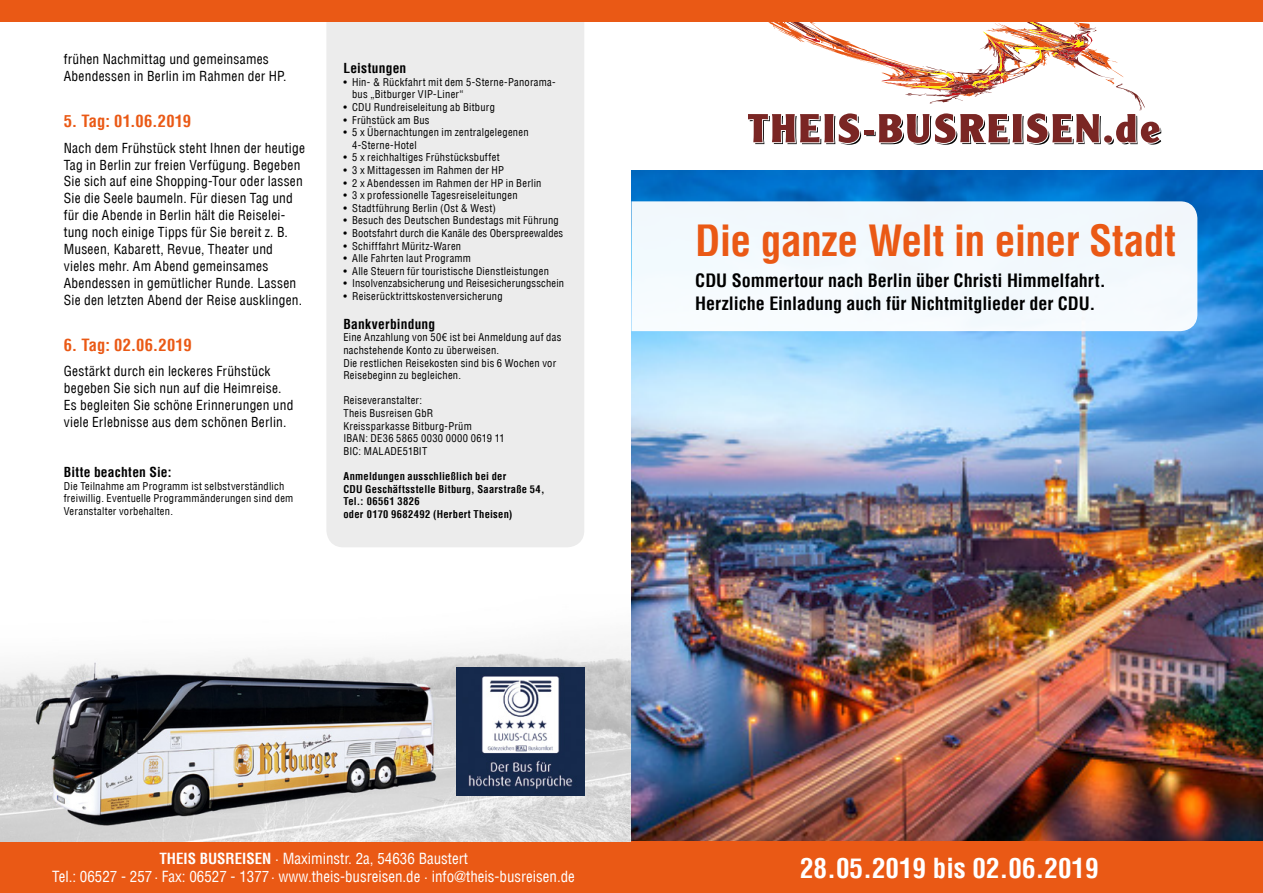
<style>
.page{position:relative;width:1263px;height:893px;background:#fff}
.page>*{position:absolute;margin:0;border:0;box-sizing:border-box;transform-origin:0 0}
.t1{font:700 condensed 42px "Helvetica LT";letter-spacing:-.02em;color:#ea5915}
.t2{font:700 condensed 27px "Helvetica LT";color:#fff}
.t3{font:700 condensed 18px/22.5px "Helvetica LT";color:#000}
.t4{font:700 condensed 16.5px "Helvetica LT";letter-spacing:.02em;color:#ea5915}
.t5{font:condensed 15px/18px "Helvetica LT";color:#fff;text-align:center}
.t6{font:condensed 13.5px/16.8px "Helvetica LT";letter-spacing:.015em;color:#000}
.t7{font:700 condensed 13.5px "Helvetica LT";letter-spacing:.015em;color:#000}
.t8{font:condensed 10.5px/12.6px "Helvetica LT";letter-spacing:.025em;color:#000}
.t9{font:700 condensed 10.5px/12.6px "Helvetica LT";letter-spacing:.025em;color:#000}
.s1{font-weight:700}
</style>
<div class="page">
<div style="left:326px;top:21px;width:258px;height:526px;background:#ececec"></div>
<div style="left:0;top:0;width:631px;height:21px;background:#ea5915"></div>
<div style="left:0;top:842px;width:631px;height:51px;background:#ea5915"></div>
<img style="left:0;top:644px;width:631px;height:198px">
<img style="left:456px;top:667px;width:128px;height:128px">
<img style="left:631px;top:170px;width:632px;height:672px">
<div style="left:631px;top:201px;width:566px;height:130px;background:#f2f9fd"></div>
<div style="left:631px;top:842px;width:632px;height:51px;background:#ea5915"></div>
<svg style="left:748px;top:21px;width:413px;height:124px"></svg>
<div style="left:631px;top:0;width:632px;height:21px;background:#ea5915"></div>
<p class="t6" style="left:64px;top:51px;width:224px">frühen Nachmittag und gemeinsames<br>Abendessen in Berlin im Rahmen der HP.</p>
<h3 class="t4" style="left:64px;top:111px;width:129px">5. Tag: 01.06.2019</h3>
<p class="t6" style="left:64px;top:139px;width:243px">Nach dem Frühstück steht Ihnen der heutige Tag in Berlin zur freien Verfügung. Begeben Sie sich auf eine Shopping-Tour oder lassen Sie die Seele baumeln. Für diesen Tag und für die Abende in Berlin hält die Reiselei&shy;tung noch einige Tipps für Sie bereit z. B.<br>Museen, Kabarett, Revue, Theater und vieles mehr. Am Abend gemeinsames Abendessen in gemütlicher Runde. Lassen Sie den letzten Abend der Reise ausklingen.</p>
<h3 class="t4" style="left:64px;top:334px;width:129px">6. Tag: 02.06.2019</h3>
<p class="t6" style="left:64px;top:363px;width:231px">Gestärkt durch ein leckeres Frühstück begeben Sie sich nun auf die Heimreise.<br>Es begleiten Sie schöne Erinnerungen und viele Erlebnisse aus dem schönen Berlin.</p>
<p class="t7" style="left:64px;top:464px;width:109px">Bitte beachten Sie:</p>
<p class="t8" style="left:64px;top:479px;width:231px">Die Teilnahme am Programm ist selbstverständlich freiwillig. Eventuelle Programmänderungen sind dem<br>Veranstalter vorbehalten.</p>
<p class="t7" style="left:343px;top:60px;width:64px">Leistungen</p>
<p class="t8" style="left:352px;top:76px;width:205px;text-indent:-9px">• Hin- &amp; Rückfahrt mit dem 5-Sterne-Panorama&shy;bus „Bitburger VIP-Liner“</p>
<p class="t8" style="left:343px;top:101px;width:153px">• CDU Rundreiseleitung ab Bitburg</p>
<p class="t8" style="left:343px;top:113px;width:88px">• Frühstück am Bus</p>
<p class="t8" style="left:352px;top:126px;width:178px;text-indent:-9px">• 5 x Übernachtungen im zentralgelegenen<br>4-Sterne-Hotel</p>
<p class="t8" style="left:343px;top:151px;width:158px">• 5 x reichhaltiges Frühstücksbuffet</p>
<p class="t8" style="left:343px;top:164px;width:162px">• 3 x Mittagessen im Rahmen der HP</p>
<p class="t8" style="left:343px;top:176px;width:200px">• 2 x Abendessen im Rahmen der HP in Berlin</p>
<p class="t8" style="left:343px;top:189px;width:176px">• 3 x professionelle Tagesreiseleitungen</p>
<p class="t8" style="left:343px;top:202px;width:154px">• Stadtführung Berlin (Ost &amp; West)</p>
<p class="t8" style="left:343px;top:214px;width:217px">• Besuch des Deutschen Bundestags mit Führung</p>
<p class="t8" style="left:343px;top:227px;width:221px">• Bootsfahrt durch die Kanäle des Oberspreewaldes</p>
<p class="t8" style="left:343px;top:239px;width:119px">• Schifffahrt Müritz-Waren</p>
<p class="t8" style="left:343px;top:252px;width:129px">• Alle Fahrten laut Programm</p>
<p class="t8" style="left:343px;top:265px;width:207px">• Alle Steuern für touristische Dienstleistungen</p>
<p class="t8" style="left:343px;top:277px;width:222px">• Insolvenzabsicherung und Reisesicherungsschein</p>
<p class="t8" style="left:343px;top:290px;width:161px">• Reiserücktrittskostenversicherung</p>
<p class="t7" style="left:343px;top:315px;width:93px">Bankverbindung</p>
<p class="t8" style="left:343px;top:331px;width:220px">Eine Anzahlung von 50€ ist bei Anmeldung auf das nachstehende Konto zu überweisen.<br>Die restlichen Reisekosten sind bis 6 Wochen vor Reisebeginn zu begleichen.</p>
<p class="t8" style="left:343px;top:394px;width:163px">Reiseveranstalter:<br>Theis Busreisen GbR<br>Kreissparkasse Bitburg-Prüm<br>IBAN: DE36 5865 0030 0000 0619 11<br>BIC: MALADE51BIT</p>
<p class="t9" style="left:343px;top:470px;width:203px">Anmeldungen ausschließlich bei der<br>CDU Geschäftsstelle Bitburg, Saarstraße 54, Tel.: 06561 3826<br>oder 0170 9682492 (Herbert Theisen)</p>
<h1 class="t1" style="left:695px;top:215px;width:482px">Die ganze Welt in einer Stadt</h1>
<h3 class="t3" style="left:695px;top:269px;width:412px">CDU Sommertour nach Berlin über Christi Himmelfahrt.<br>Herzliche Einladung auch für Nichtmitglieder der CDU.</h3>
<h3 class="t5" style="left:52px;top:849px;width:524px"><span class="s1">THEIS BUSREISEN</span> · Maximinstr. 2a, 54636 Baustert<br>Tel.: 06527 - 257 · Fax: 06527 - 1377 · www.theis-busreisen.de · info@theis-busreisen.de</h3>
<h2 class="t2" style="left:800px;top:851px;width:300px">28.05.2019 bis 02.06.2019</h2>
</div>
